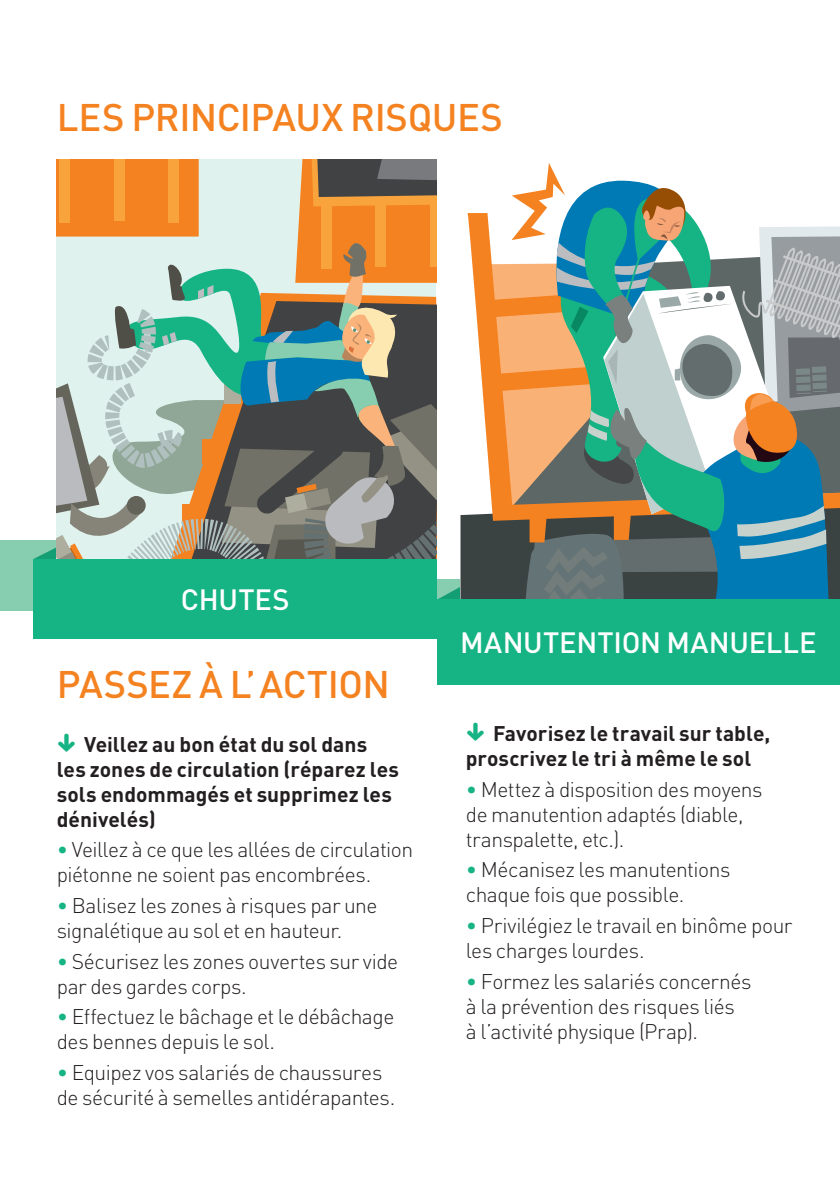
<style>
.page{position:relative;width:840px;height:1191px;background:#fff}
.page>*{position:absolute;margin:0;border:0;box-sizing:border-box;transform-origin:0 0}
.t1{font:500 38px "DINOT";letter-spacing:-.01em;color:#f58220}
.t2{font:500 29px "DINOT";color:#fff}
.t3{font:300 21px/25px "DINOT";letter-spacing:-.025em;color:#231f20}
.t4{font:700 21px/25px "DINOT";color:#231f20}
.s1{color:#16b484}
</style>
<div class="page">
<div style="left:0;top:540px;width:70px;height:71px;background:#87cdb0"></div>
<svg style="left:473px;top:521px;width:14px;height:78px"></svg>
<svg style="left:473px;top:213px;width:14px;height:308px"></svg>
<svg style="left:487px;top:163px;width:352px;height:436px"></svg>
<div style="left:437px;top:599px;width:402px;height:85px;background:#16b484"></div>
<svg style="left:34px;top:159px;width:439px;height:440px;background:#b0ad99"></svg>
<div style="left:34px;top:559px;width:403px;height:79px;background:#16b484"></div>
<h1 class="t1" style="left:57px;top:93px;width:447px">LES PRINCIPAUX RISQUES</h1>
<h2 class="t2" style="left:181px;top:580px;width:110px">CHUTES</h2>
<h1 class="t1" style="left:57px;top:660px;width:334px">PASSEZ À L’ACTION</h1>
<p class="t4" style="left:57px;top:731px;width:343px;text-indent:27px">Veillez au bon état du sol dans les zones de circulation (réparez les sols endommagés et supprimez les dénivelés)</p>
<p class="t3" style="left:57px;top:837px;width:358px"><span class="s1">•</span> Veillez à ce que les allées de circulation piétonne ne soient pas encombrées.</p>
<p class="t3" style="left:57px;top:892px;width:322px"><span class="s1">•</span> Balisez les zones à risques par une signalétique au sol et en hauteur.</p>
<p class="t3" style="left:57px;top:948px;width:343px"><span class="s1">•</span> Sécurisez les zones ouvertes sur vide par des gardes corps.</p>
<p class="t3" style="left:57px;top:1004px;width:339px"><span class="s1">•</span> Effectuez le bâchage et le débâchage des bennes depuis le sol.</p>
<p class="t3" style="left:57px;top:1059px;width:340px"><span class="s1">•</span> Equipez vos salariés de chaussures de sécurité à semelles antidérapantes.</p>
<h2 class="t2" style="left:460px;top:624px;width:358px">MANUTENTION MANUELLE</h2>
<p class="t4" style="left:465px;top:720px;width:306px;text-indent:27px">Favorisez le travail sur table, proscrivez le tri à même le sol</p>
<p class="t3" style="left:465px;top:776px;width:298px"><span class="s1">•</span> Mettez à disposition des moyens de manutention adaptés (diable, transpalette, etc.).</p>
<p class="t3" style="left:465px;top:857px;width:266px"><span class="s1">•</span> Mécanisez les manutentions chaque fois que possible.</p>
<p class="t3" style="left:465px;top:912px;width:328px"><span class="s1">•</span> Privilégiez le travail en binôme pour les charges lourdes.</p>
<p class="t3" style="left:465px;top:968px;width:287px"><span class="s1">•</span> Formez les salariés concernés à la prévention des risques liés<br>à l’activité physique (Prap).</p>
</div>
